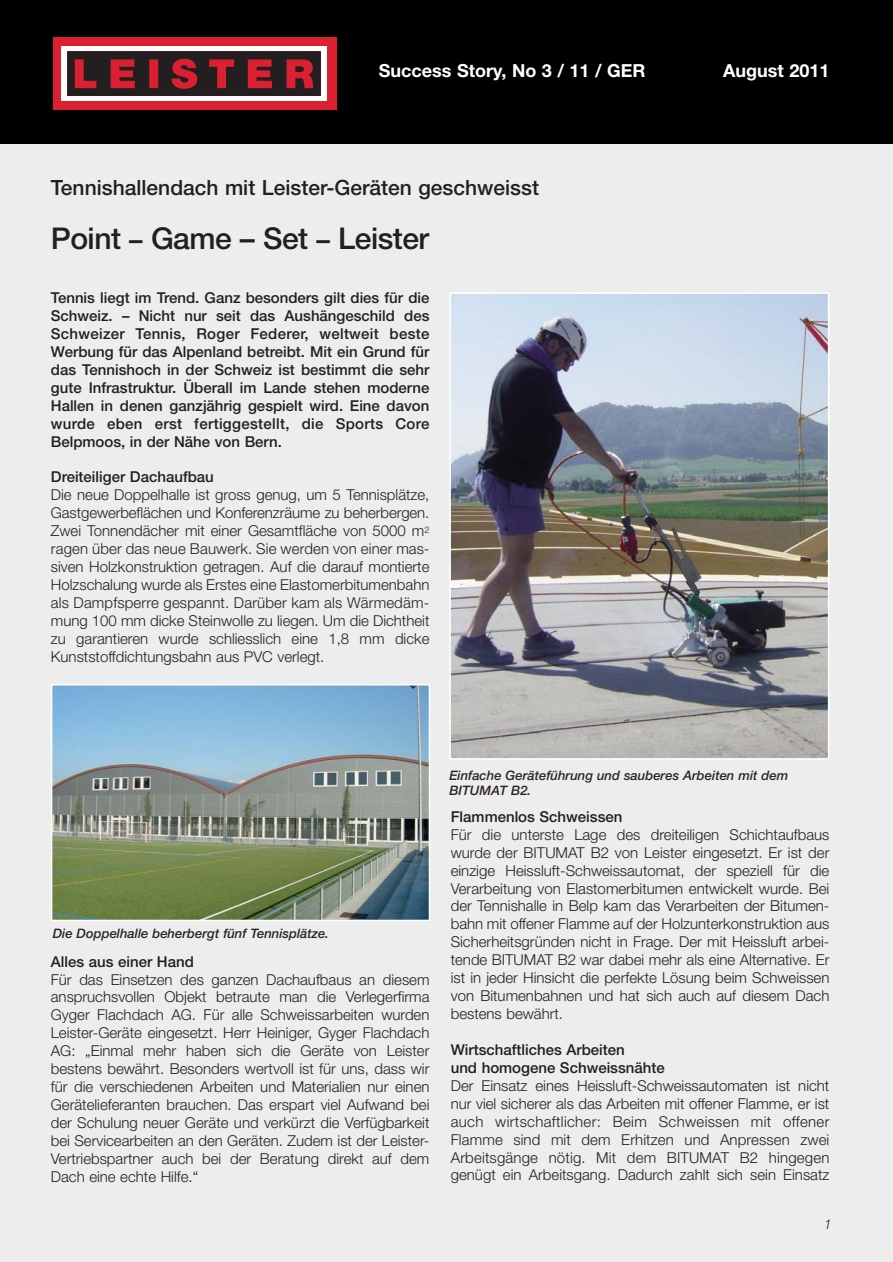
<style>
.page{position:relative;width:893px;height:1262px;background:#fff}
.page>*{position:absolute;margin:0;border:0;box-sizing:border-box;transform-origin:0 0}
.t1{font:500 30px "Helvetica Neue";letter-spacing:-.015em;color:#231f20}
.t2{font:500 21px "Helvetica Neue";color:#231f20}
.t3{font:700 18px "Helvetica Neue";color:#fff}
.t4{font:300 15px/17.9px "Helvetica Neue";color:#231f20;text-align:justify}
.t5{font:500 15px/18px "Helvetica Neue";color:#231f20;text-align:justify}
.t6{font:italic 300 13.5px "Helvetica Neue";color:#231f20}
.t7{font:italic 500 13.05px/15px "Helvetica Neue";color:#2c2425}
.s1{font-size:27px}
</style>
<div class="page">
<div style="left:0;top:0;width:892px;height:1261px;background:#ededee"></div>
<div style="left:0;top:0;width:892px;height:143px;background:#000"></div>
<div style="left:53px;top:37px;width:283px;height:73px;background:#da2031"></div>
<div style="left:61px;top:47px;width:266px;height:54px;background:#fff"></div>
<svg style="left:67px;top:51px;width:254px;height:45px;background:#581f24"></svg>
<img style="left:452px;top:295px;width:374px;height:461px">
<div style="left:449px;top:292px;width:380px;height:467px;border:2px solid #fff"></div>
<img style="left:54px;top:687px;width:373px;height:231px">
<div style="left:51px;top:684px;width:379px;height:237px;border:2px solid #fff"></div>
<p class="t3" style="left:379px;top:64px;width:268px">Success Story, No 3 / 11 / GER</p>
<p class="t3" style="left:723px;top:64px;width:108px">August 2011</p>
<h2 class="t2" style="left:51px;top:180px;width:489px">Tennishallendach mit Leister-Geräten geschweisst</h2>
<h1 class="t1" style="left:51px;top:228px;width:380px">Point <span class="s1">–</span> Game – Set <span class="s1">–</span> Leister</h1>
<p class="t5" style="left:51px;top:290px;width:380px">Tennis liegt im Trend. Ganz besonders gilt dies für die Schweiz. – Nicht nur seit das Aushängeschild des Schweizer Tennis, Roger Federer, weltweit beste Werbung für das Alpenland betreibt. Mit ein Grund für das Tennishoch in der Schweiz ist bestimmt die sehr gute Infrastruktur. Überall im Lande stehen moderne Hallen in denen ganzjährig gespielt wird. Eine davon wurde eben erst fertiggestellt, die Sports Core Belpmoos, in der Nähe von Bern.</p>
<p class="t5" style="left:51px;top:469px;width:164px">Dreiteiliger Dachaufbau</p>
<p class="t4" style="left:51px;top:487px;width:380px">Die neue Doppelhalle ist gross genug, um 5 Tennisplätze, Gastgewerbeflächen und Konferenzräume zu beherbergen.<br>Zwei Tonnendächer mit einer Gesamtfläche von 5000 m<sup>2 </sup>ragen über das neue Bauwerk. Sie werden von einer mas&shy;siven Holzkonstruktion getragen. Auf die darauf montierte Holzschalung wurde als Erstes eine Elastomerbitumenbahn als Dampfsperre gespannt. Darüber kam als Wärmedäm&shy;mung 100 mm dicke Steinwolle zu liegen. Um die Dichtheit zu garantieren wurde schliesslich eine 1,8 mm dicke Kunststoffdichtungsbahn aus PVC verlegt.</p>
<p class="t7" style="left:53px;top:927px;width:278px">Die Doppelhalle beherbergt fünf Tennisplätze.</p>
<p class="t5" style="left:51px;top:953px;width:144px">Alles aus einer Hand</p>
<p class="t4" style="left:51px;top:971px;width:380px">Für das Einsetzen des ganzen Dachaufbaus an diesem anspruchsvollen Objekt betraute man die Verlegerfirma Gyger Flachdach AG. Für alle Schweissarbeiten wurden Leister-Geräte eingesetzt. Herr Heiniger, Gyger Flachdach AG: „Einmal mehr haben sich die Geräte von Leister bestens bewährt. Besonders wertvoll ist für uns, dass wir für die verschiedenen Arbeiten und Materialien nur einen Gerätelieferanten brauchen. Das erspart viel Aufwand bei der Schulung neuer Geräte und verkürzt die Verfügbarkeit bei Servicearbeiten an den Geräten. Zudem ist der Leister-Vertriebspartner auch bei der Beratung direkt auf dem Dach eine echte Hilfe.“</p>
<p class="t7" style="left:449px;top:769px;width:340px">Einfache Geräteführung und sauberes Arbeiten mit dem<br>BITUMAT B2.</p>
<p class="t5" style="left:451px;top:809px;width:173px">Flammenlos Schweissen</p>
<p class="t4" style="left:451px;top:827px;width:380px">Für die unterste Lage des dreiteiligen Schichtaufbaus wurde der BITUMAT B2 von Leister eingesetzt. Er ist der einzige Heissluft-Schweissautomat, der speziell für die Verarbeitung von Elastomerbitumen entwickelt wurde. Bei der Tennishalle in Belp kam das Verarbeiten der Bitumen&shy;bahn mit offener Flamme auf der Holzunterkonstruktion aus Sicherheitsgründen nicht in Frage. Der mit Heissluft arbei&shy;tende BITUMAT B2 war dabei mehr als eine Alternative. Er ist in jeder Hinsicht die perfekte Lösung beim Schweissen von Bitumenbahnen und hat sich auch auf diesem Dach bestens bewährt.</p>
<p class="t5" style="left:451px;top:1042px;width:215px">Wirtschaftliches Arbeiten<br>und homogene Schweissnähte</p>
<p class="t4" style="left:451px;top:1078px;width:380px">Der Einsatz eines Heissluft-Schweissautomaten ist nicht nur viel sicherer als das Arbeiten mit offener Flamme, er ist auch wirtschaftlicher: Beim Schweissen mit offener Flamme sind mit dem Erhitzen und Anpressen zwei Arbeitsgänge nötig. Mit dem BITUMAT B2 hingegen genügt ein Arbeitsgang. Dadurch zahlt sich sein Einsatz</p>
<p class="t6" style="left:824px;top:1219px;width:9px">1</p>
</div>
